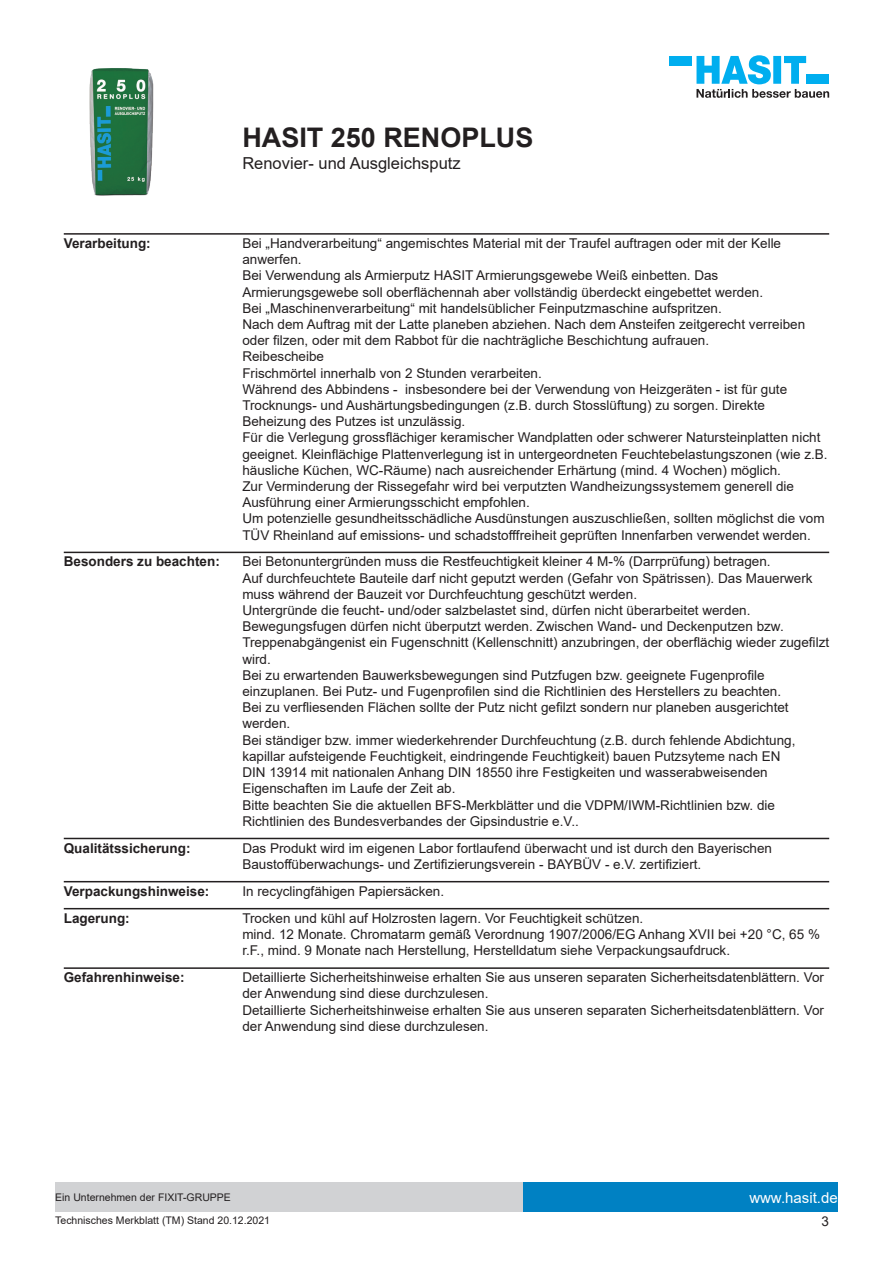
<style>
.page{position:relative;width:893px;height:1263px;background:#fff}
.page>*{position:absolute;margin:0;border:0;box-sizing:border-box;transform-origin:0 0}
.t1{font:700 27px "Arial";color:#231f20}
.t2{font:16.5px "Arial";color:#231f20}
.t3{font:15px "Arial";color:#fff}
.t4{font:13.5px/16.2px "Arial";color:#231f20}
.t5{font:700 13.5px "Arial";color:#231f20}
.t6{font:10.5px "Arial";color:#231f20}
</style>
<div class="page">
<img style="left:89px;top:68px;width:65px;height:128px">
<div style="left:669px;top:56px;width:23px;height:10px;background:#00aeef"></div>
<svg style="left:696px;top:55px;width:133px;height:43px"></svg>
<div style="left:523px;top:1182px;width:315px;height:30px;background:#0081c3"></div>
<div style="left:55px;top:1182px;width:468px;height:30px;background:#d1d2d4"></div>
<hr style="left:64px;top:233px;width:765px;height:2px;background:#231f20">
<hr style="left:64px;top:552px;width:765px;height:1px;background:#231f20">
<hr style="left:64px;top:838px;width:765px;height:1px;background:#231f20">
<hr style="left:64px;top:881px;width:765px;height:1px;background:#231f20">
<hr style="left:64px;top:908px;width:765px;height:1px;background:#231f20">
<hr style="left:64px;top:967px;width:765px;height:2px;background:#231f20">
<h1 class="t1" style="left:242px;top:119px;width:293px">HASIT 250 RENOPLUS</h1>
<p class="t2" style="left:242px;top:152px;width:220px">Renovier- und Ausgleichsputz</p>
<p class="t5" style="left:64px;top:234px;width:89px">Verarbeitung:</p>
<p class="t4" style="left:242px;top:235px;width:587px">Bei „Handverarbeitung“ angemischtes Material mit der Traufel auftragen oder mit der Kelle anwerfen.<br>Bei Verwendung als Armierputz HASIT Armierungsgewebe Weiß einbetten. Das Armierungsgewebe soll oberflächennah aber vollständig überdeckt eingebettet werden.<br>Bei „Maschinenverarbeitung“ mit handelsüblicher Feinputzmaschine aufspritzen.<br>Nach dem Auftrag mit der Latte planeben abziehen. Nach dem Ansteifen zeitgerecht verreiben oder filzen, oder mit dem Rabbot für die nachträgliche Beschichtung aufrauen.<br>Reibescheibe<br>Frischmörtel innerhalb von 2 Stunden verarbeiten.<br>Während des Abbindens - insbesondere bei der Verwendung von Heizgeräten - ist für gute Trocknungs- und Aushärtungsbedingungen (z.B. durch Stosslüftung) zu sorgen. Direkte Beheizung des Putzes ist unzulässig.<br>Für die Verlegung grossflächiger keramischer Wandplatten oder schwerer Natursteinplatten nicht geeignet. Kleinflächige Plattenverlegung ist in untergeordneten Feuchtebelastungszonen (wie z.B. häusliche Küchen, WC-Räume) nach ausreichender Erhärtung (mind. 4 Wochen) möglich.<br>Zur Verminderung der Rissegefahr wird bei verputzten Wandheizungssystemem generell die Ausführung einer Armierungsschicht empfohlen.<br>Um potenzielle gesundheitsschädliche Ausdünstungen auszuschließen, sollten möglichst die vom TÜV Rheinland auf emissions- und schadstofffreiheit geprüften Innenfarben verwendet werden.</p>
<p class="t5" style="left:64px;top:552px;width:158px">Besonders zu beachten:</p>
<p class="t4" style="left:242px;top:553px;width:588px">Bei Betonuntergründen muss die Restfeuchtigkeit kleiner 4 M-% (Darrprüfung) betragen.<br>Auf durchfeuchtete Bauteile darf nicht geputzt werden (Gefahr von Spätrissen). Das Mauerwerk muss während der Bauzeit vor Durchfeuchtung geschützt werden.<br>Untergründe die feucht- und/oder salzbelastet sind, dürfen nicht überarbeitet werden.<br>Bewegungsfugen dürfen nicht überputzt werden. Zwischen Wand- und Deckenputzen bzw.<br>Treppenabgängenist ein Fugenschnitt (Kellenschnitt) anzubringen, der oberflächig wieder zugefilzt wird.<br>Bei zu erwartenden Bauwerksbewegungen sind Putzfugen bzw. geeignete Fugenprofile einzuplanen. Bei Putz- und Fugenprofilen sind die Richtlinien des Herstellers zu beachten.<br>Bei zu verfliesenden Flächen sollte der Putz nicht gefilzt sondern nur planeben ausgerichtet werden.<br>Bei ständiger bzw. immer wiederkehrender Durchfeuchtung (z.B. durch fehlende Abdichtung, kapillar aufsteigende Feuchtigkeit, eindringende Feuchtigkeit) bauen Putzsyteme nach EN<br>DIN 13914 mit nationalen Anhang DIN 18550 ihre Festigkeiten und wasserabweisenden Eigenschaften im Laufe der Zeit ab.<br>Bitte beachten Sie die aktuellen BFS-Merkblätter und die VDPM/IWM-Richtlinien bzw. die Richtlinien des Bundesverbandes der Gipsindustrie e.V..</p>
<p class="t5" style="left:64px;top:838px;width:128px">Qualitätssicherung:</p>
<p class="t4" style="left:242px;top:840px;width:531px">Das Produkt wird im eigenen Labor fortlaufend überwacht und ist durch den Bayerischen<br>Baustoffüberwachungs- und Zertifizierungsverein - BAYBÜV - e.V. zertifiziert.</p>
<p class="t5" style="left:64px;top:881px;width:147px">Verpackungshinweise:</p>
<p class="t4" style="left:242px;top:883px;width:203px">In recyclingfähigen Papiersäcken.</p>
<p class="t5" style="left:64px;top:908px;width:68px">Lagerung:</p>
<p class="t4" style="left:242px;top:910px;width:579px">Trocken und kühl auf Holzrosten lagern. Vor Feuchtigkeit schützen.<br>mind. 12 Monate. Chromatarm gemäß Verordnung 1907/2006/EG Anhang XVII bei +20 °C, 65 % r.F., mind. 9 Monate nach Herstellung, Herstelldatum siehe Verpackungsaufdruck.</p>
<p class="t5" style="left:64px;top:968px;width:122px">Gefahrenhinweise:</p>
<p class="t4" style="left:242px;top:969px;width:583px">Detaillierte Sicherheitshinweise erhalten Sie aus unseren separaten Sicherheitsdatenblättern. Vor der Anwendung sind diese durchzulesen.<br>Detaillierte Sicherheitshinweise erhalten Sie aus unseren separaten Sicherheitsdatenblättern. Vor der Anwendung sind diese durchzulesen.</p>
<p class="t6" style="left:55px;top:1190px;width:177px">Ein Unternehmen der FIXIT-GRUPPE</p>
<p class="t3" style="left:749px;top:1187px;width:90px">www.hasit.de</p>
<p class="t6" style="left:55px;top:1213px;width:216px">Technisches Merkblatt (TM) Stand 20.12.2021</p>
<p class="t4" style="left:821px;top:1213px;width:9px">3</p>
</div>
